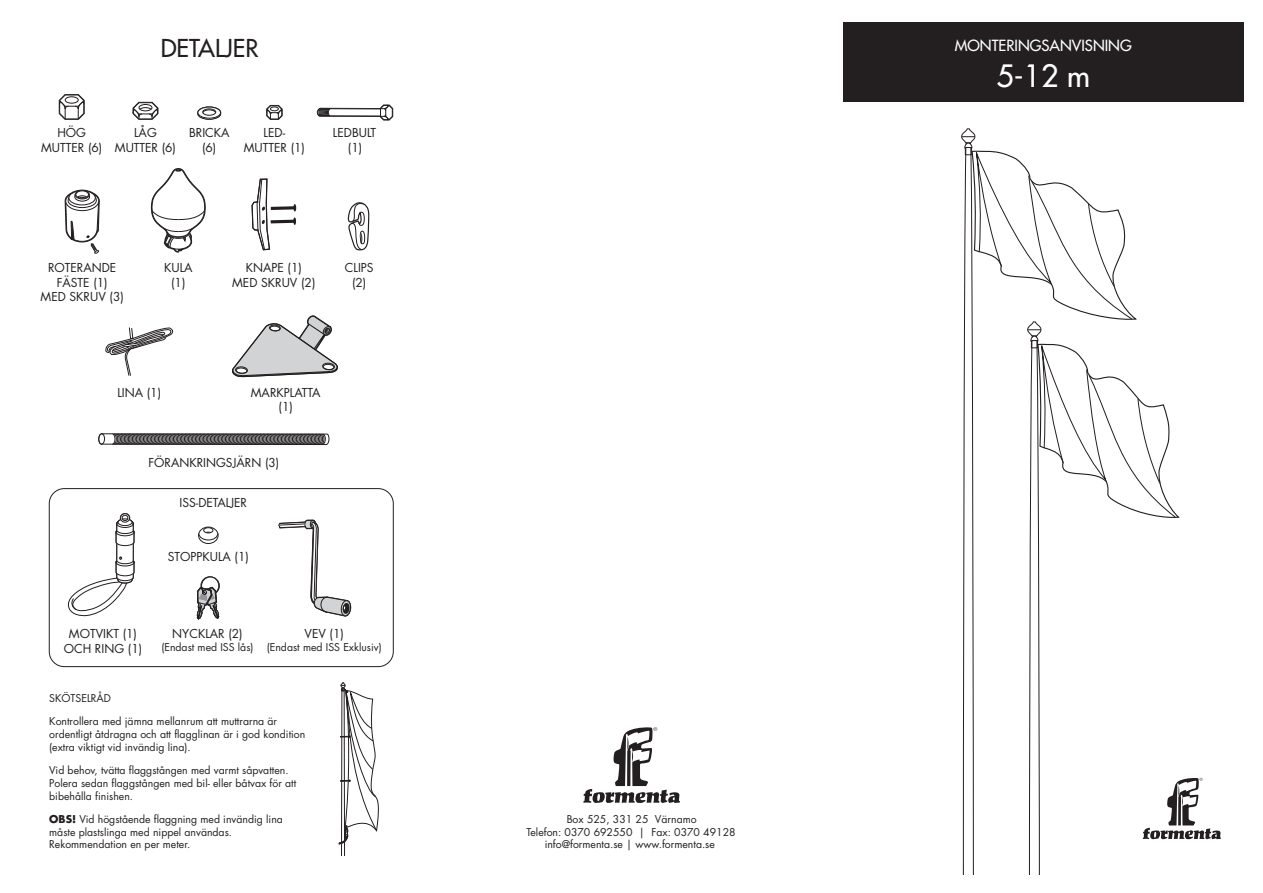
<style>
.page{position:relative;width:1263px;height:893px;background:#fff}
.page>*{position:absolute;margin:0;border:0;box-sizing:border-box;transform-origin:0 0}
.t1{font:30px "Futura";color:#fff}
.t2{font:24px "Futura";color:#231f20}
.t3{font:15px "Futura";color:#fff}
.t4{font:12px/14.4px "Futura";color:#231f20;text-align:center}
.t5{font:10.5px/12.8px "Futura";color:#231f20}
.s1{font-weight:700}
</style>
<div class="page">
<div style="left:843px;top:23px;width:401px;height:79px;background:#231f20"></div>
<div style="left:49px;top:488px;width:344px;height:179px;border:1px solid #231f20;border-radius:15px"></div>
<svg style="left:583px;top:727px;width:97px;height:76px"></svg>
<svg style="left:98px;top:433px;width:232px;height:12px;background:#5f5c5d"></svg>
<svg style="left:316px;top:104px;width:78px;height:17px"></svg>
<svg style="left:232px;top:315px;width:106px;height:63px"></svg>
<svg style="left:105px;top:327px;width:69px;height:49px"></svg>
<svg style="left:132px;top:101px;width:27px;height:19px"></svg>
<svg style="left:197px;top:106px;width:25px;height:14px"></svg>
<svg style="left:266px;top:104px;width:17px;height:16px"></svg>
<svg style="left:251px;top:178px;width:45px;height:73px"></svg>
<svg style="left:347px;top:202px;width:22px;height:49px"></svg>
<svg style="left:63px;top:488px;width:72px;height:129px"></svg>
<svg style="left:278px;top:519px;width:74px;height:98px"></svg>
<svg style="left:196px;top:576px;width:24px;height:44px"></svg>
<svg style="left:150px;top:168px;width:56px;height:85px"></svg>
<svg style="left:58px;top:94px;width:42px;height:159px"></svg>
<svg style="left:961px;top:128px;width:260px;height:747px"></svg>
<svg style="left:199px;top:527px;width:19px;height:16px"></svg>
<div style="left:198px;top:527px;width:20px;height:17px;border:1px solid #231f20;border-radius:50%"></div>
<div style="left:203px;top:527px;width:10px;height:6px;border:1px solid #231f20;border-radius:50%"></div>
<svg style="left:198px;top:532px;width:20px;height:8px"></svg>
<svg style="left:338px;top:682px;width:41px;height:174px"></svg>
<p class="t2" style="left:161px;top:34px;width:99px">DETALJER</p>
<p class="t4" style="left:41px;top:126px;width:63px">HÖG<br>MUTTER (6)</p>
<p class="t4" style="left:115px;top:126px;width:63px">LÅG<br>MUTTER (6)</p>
<p class="t4" style="left:189px;top:126px;width:42px">BRICKA (6)</p>
<p class="t4" style="left:333px;top:126px;width:45px">LEDBULT (1)</p>
<p class="t4" style="left:244px;top:126px;width:63px">LED-<br>MUTTER (1)</p>
<p class="t4" style="left:41px;top:261px;width:85px">ROTERANDE<br>FÄSTE (1)<br>MED SKRUV (3)</p>
<p class="t4" style="left:164px;top:261px;width:30px">KULA (1)</p>
<p class="t4" style="left:232px;top:261px;width:85px">KNAPE (1)<br>MED SKRUV (2)</p>
<p class="t4" style="left:345px;top:261px;width:30px">CLIPS (2)</p>
<p class="t4" style="left:117px;top:385px;width:45px">LINA (1)</p>
<p class="t4" style="left:251px;top:385px;width:71px">MARKPLATTA (1)</p>
<p class="t4" style="left:148px;top:456px;width:132px">FÖRANKRINGSJÄRN (3)</p>
<p class="t4" style="left:180px;top:496px;width:69px">ISS-DETALJER</p>
<p class="t4" style="left:168px;top:550px;width:83px">STOPPKULA (1)</p>
<p class="t4" style="left:64px;top:627px;width:80px">MOTVIKT (1)<br>OCH RING (1)</p>
<p class="t4" style="left:305px;top:627px;width:41px">VEV (1)</p>
<p class="t4" style="left:172px;top:627px;width:72px">NYCKLAR (2)</p>
<p class="t5" style="left:161px;top:641px;width:94px">(Endast med ISS lås)</p>
<p class="t5" style="left:267px;top:641px;width:116px">(Endast med ISS Exklusiv)</p>
<p class="t5" style="left:49px;top:692px;width:63px">SKÖTSELRÅD</p>
<p class="t5" style="left:49px;top:715px;width:258px">Kontrollera med jämna mellanrum att muttrarna är ordentligt åtdragna och att flagglinan är i god kondition (extra viktigt vid invändig lina).</p>
<p class="t5" style="left:49px;top:764px;width:248px">Vid behov, tvätta flaggstången med varmt såpvatten.<br>Polera sedan flaggstången med bil- eller båtvax för att bibehålla finishen.</p>
<p class="t5" style="left:49px;top:813px;width:235px"><span class="s1">OBS!</span> Vid högstående flaggning med invändig lina måste plastslinga med nippel användas.<br>Rekommendation en per meter.</p>
<p class="t5" style="left:527px;top:813px;width:211px;text-align:center">Box 525, 331 25 Värnamo<br>Telefon: 0370 692550 | Fax: 0370 49128 info@formenta.se | www.formenta.se</p>
<p class="t3" style="left:955px;top:36px;width:178px">MONTERINGSANVISNING</p>
<p class="t1" style="left:996px;top:57px;width:95px">5-12 m</p>
</div>
